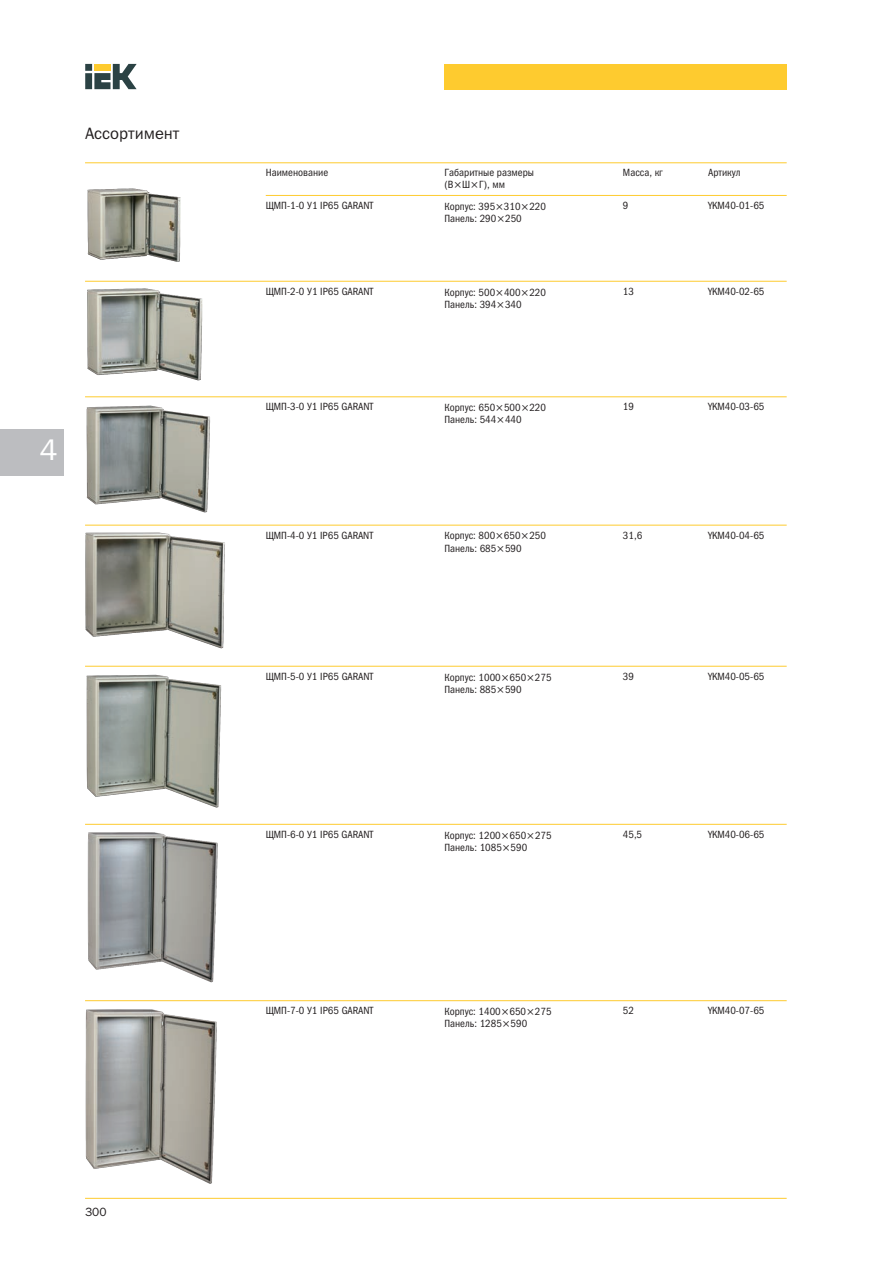
<style>
.page{position:relative;width:893px;height:1263px;background:#fff}
.page>*{position:absolute;margin:0;border:0;box-sizing:border-box;transform-origin:0 0}
.t1{font:30px "Franklin Gothic Book C";color:#fff}
.t2{font:16.5px "Franklin Gothic Book C";color:#231f20}
.t3{font:12px "Franklin Gothic Book C";color:#231f20}
.t4{font:10.5px/12px "Franklin Gothic Book Cond C";color:#231f20}
</style>
<div class="page">
<svg style="left:85px;top:64px;width:52px;height:25px"></svg>
<div style="left:444px;top:64px;width:343px;height:25px;background:#fecb2f"></div>
<div style="left:0;top:429px;width:64px;height:46px;background:#bcbdc0"></div>
<img style="left:87px;top:188px;width:93px;height:73px">
<img style="left:88px;top:289px;width:114px;height:91px">
<img style="left:86px;top:406px;width:124px;height:106px">
<img style="left:86px;top:533px;width:139px;height:115px">
<img style="left:87px;top:675px;width:134px;height:133px">
<img style="left:87px;top:832px;width:131px;height:150px">
<img style="left:86px;top:1009px;width:131px;height:175px">
<hr style="left:85px;top:162px;width:702px;height:1px;background:#fecb2f">
<hr style="left:266px;top:195px;width:521px;height:1px;background:#fecb2f">
<hr style="left:85px;top:281px;width:702px;height:1px;background:#fecb2f">
<hr style="left:85px;top:396px;width:702px;height:1px;background:#fecb2f">
<hr style="left:85px;top:525px;width:702px;height:1px;background:#fecb2f">
<hr style="left:85px;top:666px;width:702px;height:1px;background:#fecb2f">
<hr style="left:85px;top:824px;width:702px;height:1px;background:#fecb2f">
<hr style="left:85px;top:1000px;width:702px;height:1px;background:#fecb2f">
<hr style="left:85px;top:1198px;width:702px;height:1px;background:#fecb2f">
<h2 class="t2" style="left:85px;top:128px;width:96px">Ассортимент</h2>
<h1 class="t1" style="left:39px;top:439px;width:19px">4</h1>
<p class="t3" style="left:85px;top:1208px;width:23px">300</p>
<p class="t4" style="left:266px;top:168px;width:64px">Наименование</p>
<p class="t4" style="left:444px;top:168px;width:91px">Габаритные размеры (В Ш Г), мм</p>
<p class="t4" style="left:623px;top:168px;width:42px">Масса, кг</p>
<p class="t4" style="left:708px;top:168px;width:34px">Артикул</p>
<p class="t4" style="left:266px;top:200px;width:109px">ЩМП-1-0 У1 IP65 GARANT</p>
<p class="t4" style="left:444px;top:201px;width:103px">Корпус: 395 310 220<br>Панель: 290 250</p>
<p class="t4" style="left:623px;top:200px;width:7px">9</p>
<p class="t4" style="left:708px;top:200px;width:58px">YKM40-01-65</p>
<p class="t4" style="left:266px;top:286px;width:109px">ЩМП-2-0 У1 IP65 GARANT</p>
<p class="t4" style="left:444px;top:287px;width:103px">Корпус: 500 400 220<br>Панель: 394 340</p>
<p class="t4" style="left:623px;top:286px;width:13px">13</p>
<p class="t4" style="left:708px;top:286px;width:58px">YKM40-02-65</p>
<p class="t4" style="left:266px;top:402px;width:109px">ЩМП-3-0 У1 IP65 GARANT</p>
<p class="t4" style="left:444px;top:402px;width:103px">Корпус: 650 500 220<br>Панель: 544 440</p>
<p class="t4" style="left:623px;top:402px;width:13px">19</p>
<p class="t4" style="left:708px;top:402px;width:58px">YKM40-03-65</p>
<p class="t4" style="left:266px;top:530px;width:109px">ЩМП-4-0 У1 IP65 GARANT</p>
<p class="t4" style="left:444px;top:531px;width:103px">Корпус: 800 650 250<br>Панель: 685 590</p>
<p class="t4" style="left:623px;top:530px;width:21px">31,6</p>
<p class="t4" style="left:708px;top:530px;width:58px">YKM40-04-65</p>
<p class="t4" style="left:266px;top:671px;width:109px">ЩМП-5-0 У1 IP65 GARANT</p>
<p class="t4" style="left:444px;top:672px;width:109px">Корпус: 1000 650 275<br>Панель: 885 590</p>
<p class="t4" style="left:623px;top:671px;width:13px">39</p>
<p class="t4" style="left:708px;top:671px;width:58px">YKM40-05-65</p>
<p class="t4" style="left:266px;top:829px;width:109px">ЩМП-6-0 У1 IP65 GARANT</p>
<p class="t4" style="left:444px;top:830px;width:109px">Корпус: 1200 650 275<br>Панель: 1085 590</p>
<p class="t4" style="left:623px;top:829px;width:21px">45,5</p>
<p class="t4" style="left:708px;top:829px;width:58px">YKM40-06-65</p>
<p class="t4" style="left:266px;top:1005px;width:109px">ЩМП-7-0 У1 IP65 GARANT</p>
<p class="t4" style="left:444px;top:1006px;width:109px">Корпус: 1400 650 275<br>Панель: 1285 590</p>
<p class="t4" style="left:623px;top:1005px;width:13px">52</p>
<p class="t4" style="left:708px;top:1005px;width:58px">YKM40-07-65</p>
</div>
